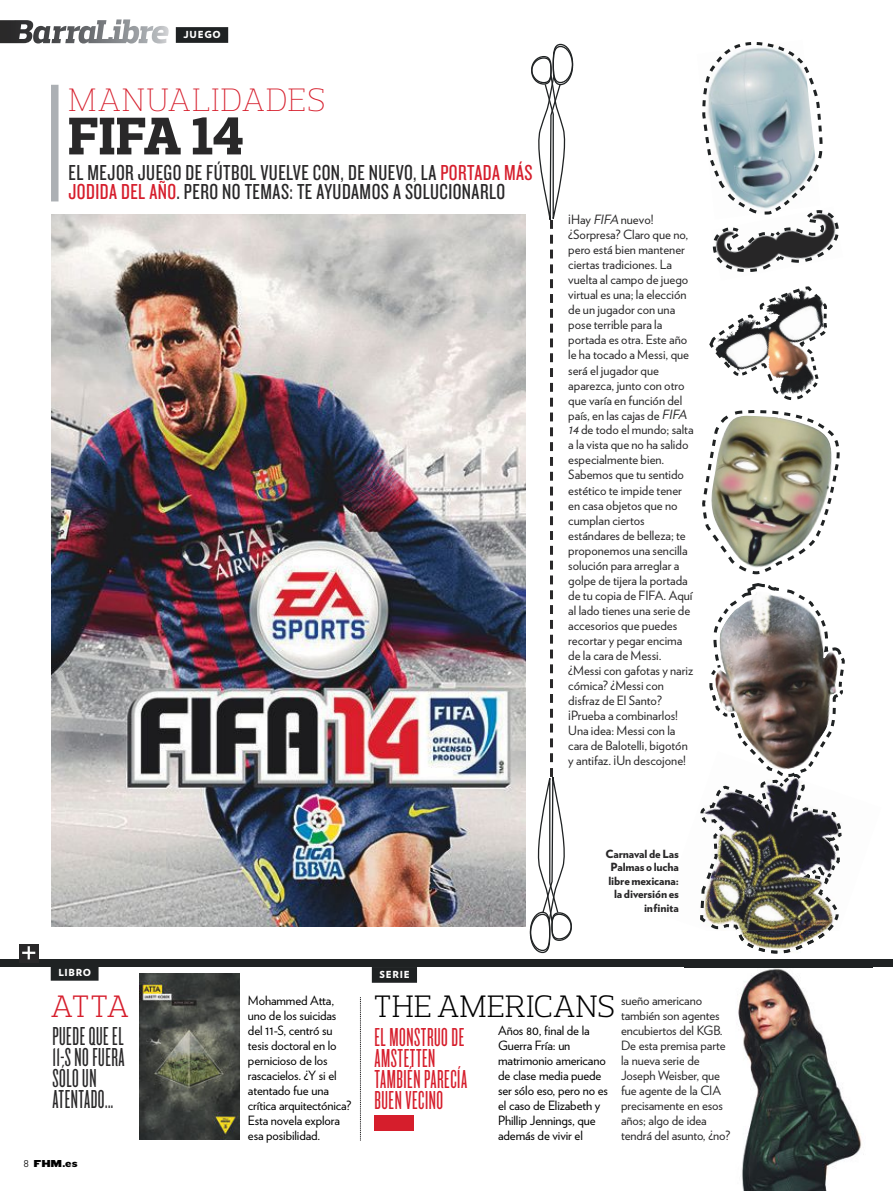
<style>
.page{position:relative;width:893px;height:1191px;background:#fff}
.page>*{position:absolute;margin:0;border:0;box-sizing:border-box;transform-origin:0 0}
.t1{font:800 54px "Prelo Slab";color:#292829}
.t2{font:200 33px "Prelo Slab";letter-spacing:.045em;color:#d61e2c}
.t3{font:300 31.65px "Prelo Slab";letter-spacing:.015em;color:#000}
.t4{font:300 31.65px "Prelo Slab";color:#d61e2c}
.t5{font:27px/21px "Knockout 26 Junior Flywght";letter-spacing:.02em;color:#d61e2c}
.t6{font:27px/21px "Knockout 26 Junior Flywght";letter-spacing:.02em;color:#292829}
.t7{font:22.5px/19.5px "Knockout 28 Junior Feathrwt";letter-spacing:.02em;color:#292829}
.t8{font:12.75px/15px "Verlag";color:#292829}
.t9{font:12.75px/15px "Verlag";letter-spacing:-.01em;color:#000}
.t10{font:900 11.25px/13.5px "Verlag";letter-spacing:-.01em;color:#292829;text-align:right}
.t11{font:10.5px "Knockout 73 Full Heviweight";color:#000}
.t12{font:900 9.75px "Verlag";letter-spacing:.075em;color:#fff}
.s1{color:#d61e2c}
.s2{font-style:italic}
.s3{font-family:"Verlag";font-weight:300;font-size:12px}
</style>
<div class="page">
<img style="left:51px;top:214px;width:474px;height:712px">
<svg style="left:709px;top:286px;width:118px;height:114px"></svg>
<svg style="left:702px;top:42px;width:137px;height:230px"></svg>
<svg style="left:360px;top:997px;width:1px;height:143px"></svg>
<div style="left:0;top:959px;width:893px;height:8px;background:#1f2223"></div>
<div style="left:176px;top:27px;width:52px;height:16px;background:#1f2223"></div>
<div style="left:51px;top:965px;width:48px;height:15px;background:#1f2223"></div>
<div style="left:372px;top:967px;width:45px;height:15px;background:#1f2223"></div>
<div style="left:20px;top:943px;width:19px;height:19px;background:#292829"></div>
<svg style="left:22px;top:946px;width:13px;height:13px"></svg>
<div style="left:374px;top:1115px;width:40px;height:15px;background:#d61e2c"></div>
<div style="left:51px;top:85px;width:8px;height:116px;background:#acb0b4"></div>
<svg style="left:529px;top:43px;width:45px;height:910px"></svg>
<img style="left:139px;top:973px;width:100px;height:166px">
<img style="left:685px;top:967px;width:187px;height:224px">
<img style="left:812px;top:967px;width:15px;height:4px">
<img style="left:700px;top:583px;width:145px;height:370px">
<img style="left:739px;top:934px;width:75px;height:18px">
<img style="left:685px;top:996px;width:17px;height:8px">
<img style="left:685px;top:1010px;width:35px;height:12px">
<img style="left:685px;top:1025px;width:38px;height:9px">
<img style="left:685px;top:1040px;width:40px;height:12px">
<img style="left:685px;top:1055px;width:15px;height:9px">
<img style="left:685px;top:1070px;width:35px;height:12px">
<img style="left:685px;top:1085px;width:36px;height:12px">
<img style="left:685px;top:1101px;width:38px;height:11px">
<img style="left:685px;top:1115px;width:22px;height:12px">
<img style="left:685px;top:1130px;width:45px;height:11px">
<img style="left:702px;top:410px;width:138px;height:165px">
<img style="left:0;top:19px;width:169px;height:25px">
<p class="t12" style="left:183px;top:31px;width:39px">JUEGO</p>
<h2 class="t2" style="left:69px;top:88px;width:259px">MANUALIDADES</h2>
<h1 class="t1" style="left:69px;top:117px;width:176px">FIFA 14</h1>
<h3 class="t7" style="left:69px;top:164px;width:466px">EL MEJOR JUEGO DE FÚTBOL VUELVE CON, DE NUEVO, LA <span class="s1">PORTADA MÁS<br>JODIDA DEL AÑO</span>. PERO NO TEMAS: TE AYUDAMOS A SOLUCIONARLO</h3>
<p class="t8" style="left:568px;top:213px;width:127px">¡Hay <span class="s2">FIFA</span> nuevo! ¿Sorpresa? Claro que no, pero está bien mantener ciertas tradiciones. La vuelta al campo de juego virtual es una; la elección de un jugador con una pose terrible para la portada es otra. Este año le ha tocado a Messi, que será el jugador que aparezca, junto con otro que varía en función del país, en las cajas de <span class="s2">FIFA<br>14</span> de todo el mundo; salta a la vista que no ha salido especialmente bien.<br>Sabemos que tu sentido estético te impide tener en casa objetos que no cumplan ciertos estándares de belleza; te proponemos una sencilla solución para arreglar a golpe de tijera la portada de tu copia de FIFA. Aquí al lado tienes una serie de accesorios que puedes recortar y pegar encima de la cara de Messi. ¿Messi con gafotas y nariz cómica? ¿Messi con disfraz de El Santo? ¡Prueba a combinarlos!<br>Una idea: Messi con la cara de Balotelli, bigotón y antifaz. ¡Un descojone!</p>
<p class="t10" style="left:605px;top:847px;width:75px">Carnaval de Las<br>Palmas o lucha libre mexicana: la diversión es infinita</p>
<p class="t12" style="left:58px;top:969px;width:34px">LIBRO</p>
<p class="t12" style="left:379px;top:971px;width:32px">SERIE</p>
<h3 class="t4" style="left:51px;top:995px;width:80px">ATTA</h3>
<p class="t9" style="left:248px;top:993px;width:105px">Mohammed Atta, uno de los suicidas del 11-S, centró su tesis doctoral en lo pernicioso de los rascacielos. ¿Y si el atentado fue una crítica arquitectónica?<br>Esta novela explora esa posibilidad.</p>
<h3 class="t3" style="left:374px;top:995px;width:243px">THE AMERICANS</h3>
<h3 class="t5" style="left:374px;top:1029px;width:94px">EL MONSTRUO DE<br>AMSTETTEN<br>TAMBIÉN PARECÍA<br>BUEN VECINO</h3>
<p class="t8" style="left:621px;top:993px;width:111px">sueño americano también son agentes encubiertos del KGB.<br>De esta premisa parte la nueva serie de<br>Joseph Weisber, que fue agente de la CIA precisamente en esos años; algo de idea tendrá del asunto, ¿no?</p>
<p class="t9" style="left:498px;top:1023px;width:111px">Años 80, final de la<br>Guerra Fría: un matrimonio americano de clase media puede ser sólo eso, pero no es el caso de Elizabeth y<br>Phillip Jennings, que además de vivir el</p>
<h3 class="t6" style="left:52px;top:1027px;width:74px">PUEDE QUE EL<br>11-S NO FUERA<br>SÓLO UN<br>ATENTADO...</h3>
<p class="t11" style="left:23px;top:1160px;width:56px"><span class="s3">8</span> FHM.es</p>
</div>
